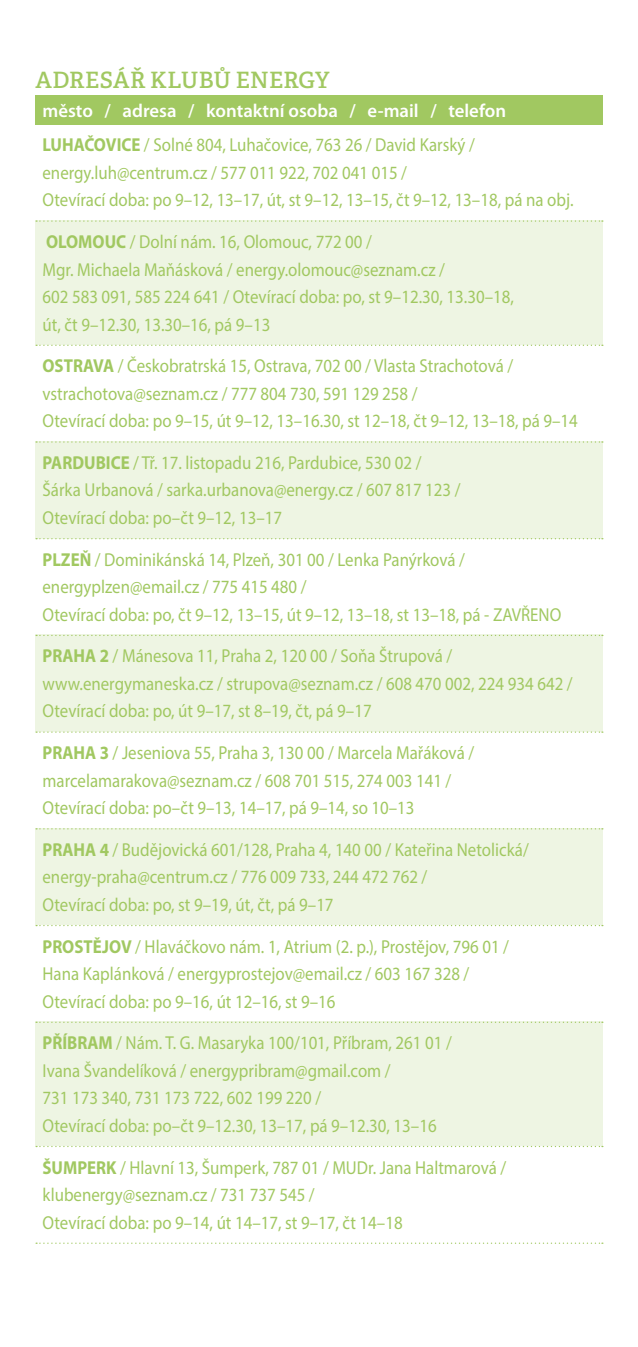
<style>
.page{position:relative;width:638px;height:1347px;background:#fff}
.page>*{position:absolute;margin:0;border:0;box-sizing:border-box;transform-origin:0 0}
.t1{font:600 22.5px "Adelle";letter-spacing:.005em;color:#a1c861}
.t2{font:18.75px/27.5px "Myriad Pro";color:#a1c861;scale:.9 1}
.t3{font:600 18.75px/34.5px "Myriad Pro";color:#fff}
.s1{font-weight:700;color:#a1c861}
.s2{font-weight:400;color:#a1c861}
.s3{font-weight:700}
</style>
<div class="page">
<div style="left:35px;top:95px;width:567px;height:30px;background:#a1c861"></div>
<div style="left:35px;top:220px;width:567px;height:124px;background:#eef5e3"></div>
<div style="left:35px;top:441px;width:567px;height:97px;background:#eef5e3"></div>
<div style="left:35px;top:634px;width:567px;height:97px;background:#eef5e3"></div>
<div style="left:35px;top:828px;width:567px;height:96px;background:#eef5e3"></div>
<div style="left:35px;top:1021px;width:567px;height:124px;background:#eef5e3"></div>
<svg style="left:36px;top:220px;width:567px;height:2px"></svg>
<svg style="left:36px;top:345px;width:567px;height:1px"></svg>
<svg style="left:36px;top:441px;width:567px;height:1px"></svg>
<svg style="left:36px;top:538px;width:567px;height:1px"></svg>
<svg style="left:36px;top:635px;width:567px;height:1px"></svg>
<svg style="left:36px;top:731px;width:567px;height:1px"></svg>
<svg style="left:36px;top:828px;width:567px;height:1px"></svg>
<svg style="left:36px;top:925px;width:567px;height:1px"></svg>
<svg style="left:36px;top:1021px;width:567px;height:1px"></svg>
<svg style="left:36px;top:1145px;width:567px;height:2px"></svg>
<svg style="left:36px;top:1242px;width:567px;height:1px"></svg>
<p class="t1" style="left:35px;top:66px;width:296px">ADRESÁŘ KLUBŮ ENERGY</p>
<p class="t3" style="left:43px;top:93px;width:465px">město / adresa / kontaktní osoba / e-mail / telefon<br><span class="s1">LUHAČOVICE</span> <span class="s2">/ Solné 804, Luhačovice, 763 26 / David Karský /</span></p>
<p class="t2" style="left:43px;top:158px;width:591px">energy.luh@centrum.cz / 577 011 922, 702 041 015 /<br>Otevírací doba: po 9–12, 13–17, út, st 9–12, 13–15, čt 9–12, 13–18, pá na obj.</p>
<p class="t2" style="left:43px;top:228px;width:525px"><span class="s3">OLOMOUC</span> / Dolní nám. 16, Olomouc, 772 00 /<br>Mgr. Michaela Maňásková / energy.olomouc@seznam.cz /<br>602 583 091, 585 224 641 / Otevírací doba: po, st 9–12.30, 13.30–18, út, čt 9–12.30, 13.30–16, pá 9–13</p>
<p class="t2" style="left:43px;top:352px;width:596px"><span class="s3">OSTRAVA</span> / Českobratrská 15, Ostrava, 702 00 / Vlasta Strachotová / vstrachotova@seznam.cz / 777 804 730, 591 129 258 /<br>Otevírací doba: po 9–15, út 9–12, 13–16.30, st 12–18, čt 9–12, 13–18, pá 9–14</p>
<p class="t2" style="left:43px;top:448px;width:466px"><span class="s3">PARDUBICE</span> / Tř. 17. listopadu 216, Pardubice, 530 02 /<br>Šárka Urbanová / sarka.urbanova@energy.cz / 607 817 123 /<br>Otevírací doba: po–čt 9–12, 13–17</p>
<p class="t2" style="left:43px;top:545px;width:578px"><span class="s3">PLZEŇ</span> / Dominikánská 14, Plzeň, 301 00 / Lenka Panýrková / energyplzen@email.cz / 775 415 480 /<br>Otevírací doba: po, čt 9–12, 13–15, út 9–12, 13–18, st 13–18, pá - ZAVŘENO</p>
<p class="t2" style="left:43px;top:642px;width:590px"><span class="s3">PRAHA 2</span> / Mánesova 11, Praha 2, 120 00 / Soňa Štrupová / www.energymaneska.cz / strupova@seznam.cz / 608 470 002, 224 934 642 /<br>Otevírací doba: po, út 9–17, st 8–19, čt, pá 9–17</p>
<p class="t2" style="left:43px;top:739px;width:481px"><span class="s3">PRAHA 3</span> / Jeseniova 55, Praha 3, 130 00 / Marcela Mařáková / marcelamarakova@seznam.cz / 608 701 515, 274 003 141 /<br>Otevírací doba: po–čt 9–13, 14–17, pá 9–14, so 10–13</p>
<p class="t2" style="left:43px;top:835px;width:542px"><span class="s3">PRAHA 4</span> / Budějovická 601/128, Praha 4, 140 00 / Kateřina Netolická/ energy-praha@centrum.cz / 776 009 733, 244 472 762 /<br>Otevírací doba: po, st 9–19, út, čt, pá 9–17</p>
<p class="t2" style="left:43px;top:932px;width:520px"><span class="s3">PROSTĚJOV</span> / Hlaváčkovo nám. 1, Atrium (2. p.), Prostějov, 796 01 /<br>Hana Kaplánková / energyprostejov@email.cz / 603 167 328 /<br>Otevírací doba: po 9–16, út 12–16, st 9–16</p>
<p class="t2" style="left:43px;top:1029px;width:456px"><span class="s3">PŘÍBRAM</span> / Nám. T. G. Masaryka 100/101, Příbram, 261 01 / Ivana Švandelíková / energypribram@gmail.com /<br>731 173 340, 731 173 722, 602 199 220 /<br>Otevírací doba: po–čt 9–12.30, 13–17, pá 9–12.30, 13–16</p>
<p class="t2" style="left:43px;top:1153px;width:517px"><span class="s3">ŠUMPERK</span> / Hlavní 13, Šumperk, 787 01 / MUDr. Jana Haltmarová / klubenergy@seznam.cz / 731 737 545 /<br>Otevírací doba: po 9–14, út 14–17, st 9–17, čt 14–18</p>
</div>
